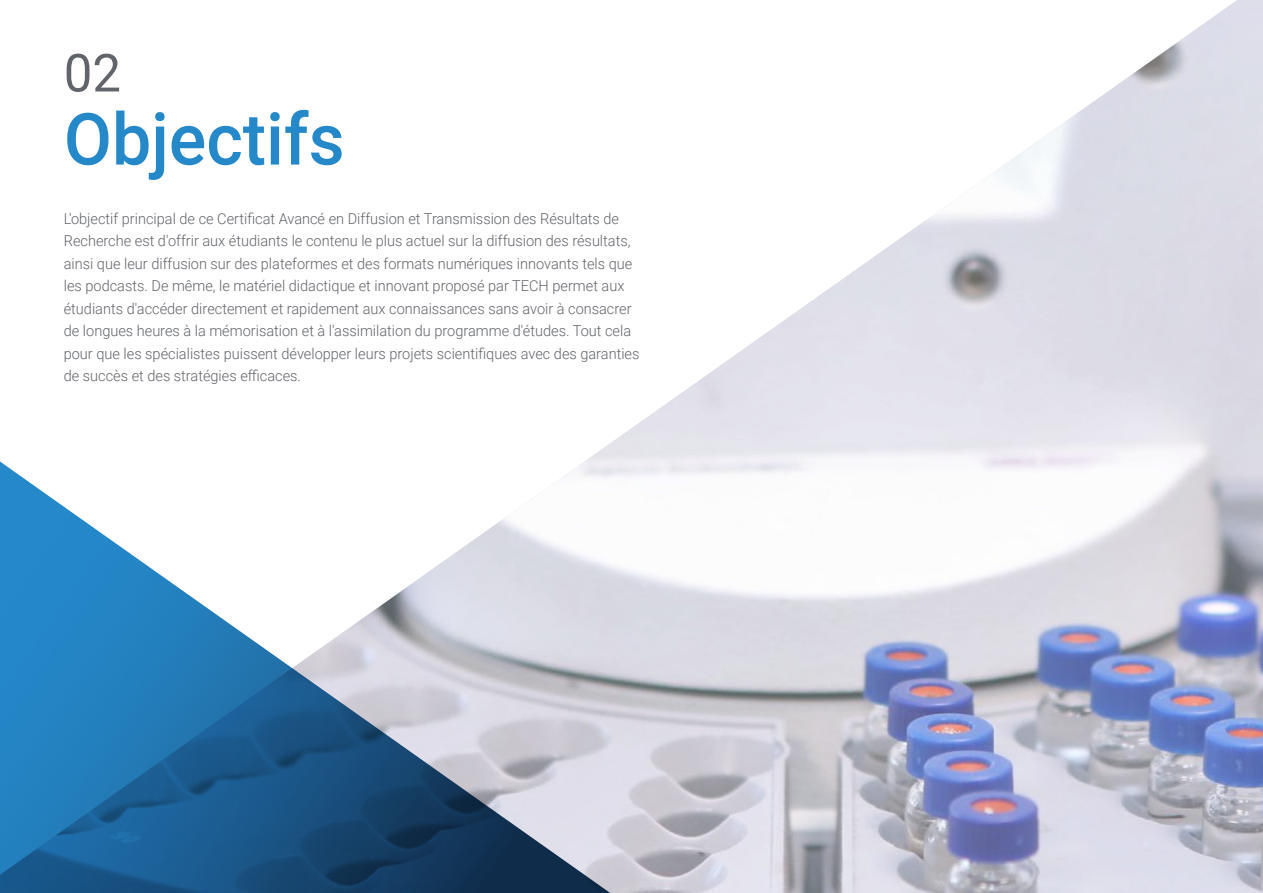
<style>
.page{position:relative;width:1263px;height:893px;background:#fff}
.page>*{position:absolute;margin:0;border:0;box-sizing:border-box;transform-origin:0 0}
.t1{font:500 72px "Roboto";color:#2488c9}
.t2{font:52.5px "Roboto";color:#61646a}
.t3{font:300 15px/22.5px "Roboto";color:#61646a}
</style>
<div class="page">
<img style="left:607px;top:0;width:656px;height:893px">
<svg style="left:0;top:446px;width:640px;height:447px"></svg>
<h2 class="t2" style="left:64px;top:36px;width:59px">02</h2>
<h1 class="t1" style="left:64px;top:89px;width:282px">Objectifs</h1>
<p class="t3" style="left:64px;top:207px;width:577px">L'objectif principal de ce Certificat Avancé en Diffusion et Transmission des Résultats de Recherche est d'offrir aux étudiants le contenu le plus actuel sur la diffusion des résultats, ainsi que leur diffusion sur des plateformes et des formats numériques innovants tels que les podcasts. De même, le matériel didactique et innovant proposé par TECH permet aux étudiants d'accéder directement et rapidement aux connaissances sans avoir à consacrer de longues heures à la mémorisation et à l'assimilation du programme d'études. Tout cela pour que les spécialistes puissent développer leurs projets scientifiques avec des garanties de succès et des stratégies efficaces.</p>
</div>
